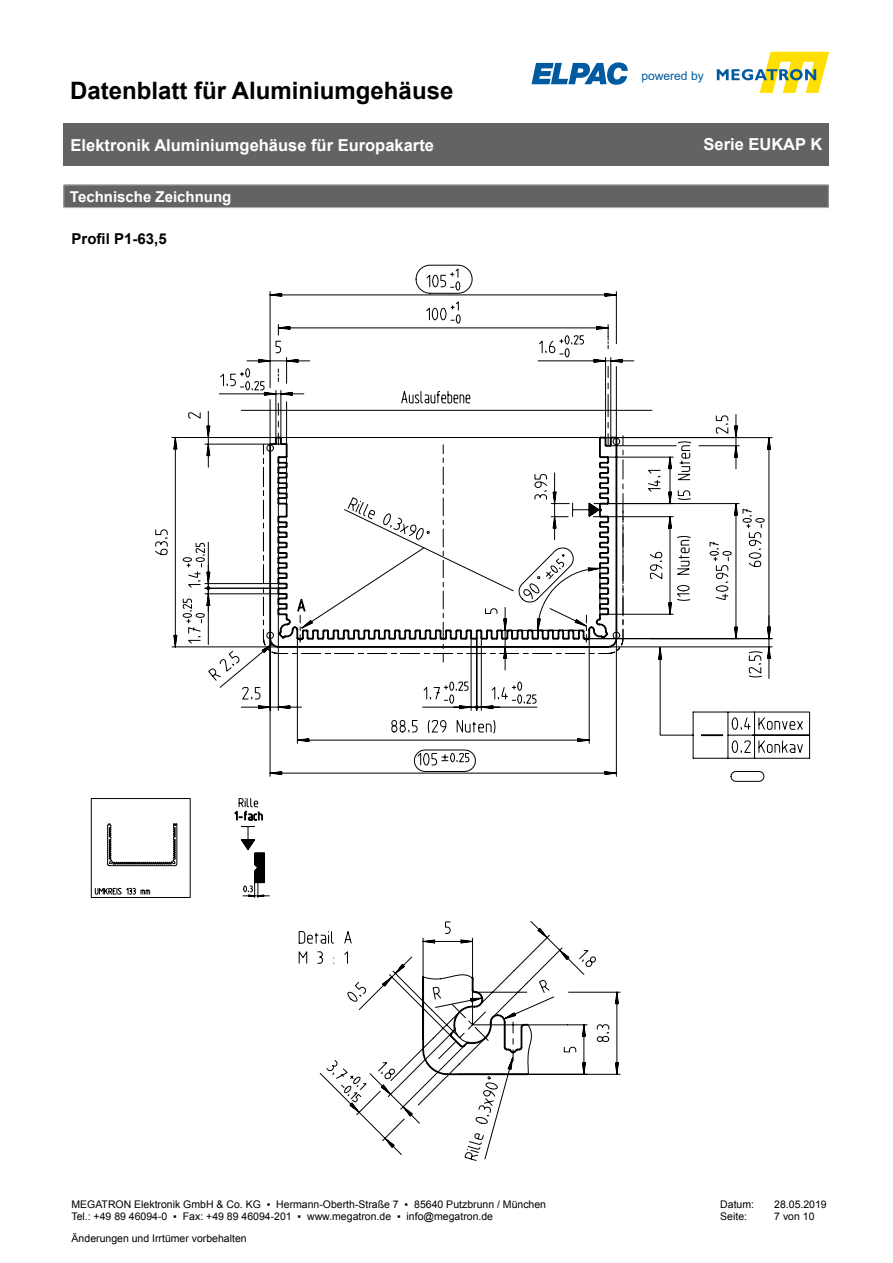
<style>
.page{position:relative;width:893px;height:1263px;background:#fff}
.page>*{position:absolute;margin:0;border:0;box-sizing:border-box;transform-origin:0 0}
.t1{font:700 24px "Arial";color:#000}
.t2{font:700 16.5px "Arial";color:#fff}
.t3{font:700 15px "Arial";color:#fff}
.t4{font:700 15px "Arial";color:#000}
.t5{font:12.15px "Arial";color:#005aa0}
.t6{font:10.5px/12.6px "Arial";color:#000}
</style>
<div class="page">
<div style="left:64px;top:123px;width:765px;height:43px;background:#646363"></div>
<svg style="left:531px;top:62px;width:97px;height:23px"></svg>
<svg style="left:717px;top:52px;width:112px;height:41px"></svg>
<svg style="left:91px;top:798px;width:179px;height:100px"></svg>
<svg style="left:155px;top:265px;width:583px;height:512px"></svg>
<svg style="left:343px;top:437px;width:430px;height:345px"></svg>
<svg style="left:298px;top:921px;width:323px;height:240px"></svg>
<svg style="left:64px;top:185px;width:765px;height:23px;background:#686767"></svg>
<h1 class="t1" style="left:70px;top:74px;width:385px">Datenblatt für Aluminiumgehäuse</h1>
<p class="t5" style="left:641px;top:68px;width:64px">powered by</p>
<h2 class="t2" style="left:71px;top:134px;width:365px">Elektronik Aluminiumgehäuse für Europakarte</h2>
<h2 class="t2" style="left:703px;top:133px;width:120px">Serie EUKAP K</h2>
<p class="t3" style="left:70px;top:187px;width:163px">Technische Zeichnung</p>
<p class="t4" style="left:72px;top:228px;width:97px">Profil P1-63,5</p>
<p class="t6" style="left:71px;top:1198px;width:476px">MEGATRON Elektronik GmbH &amp; Co. KG ▪ Hermann-Oberth-Straße 7 ▪ 85640 Putzbrunn / München<br>Tel.: +49 89 46094-0 ▪ Fax: +49 89 46094-201 ▪ www.megatron.de ▪ info@megatron.de</p>
<p class="t6" style="left:720px;top:1198px;width:35px">Datum:</p>
<p class="t6" style="left:774px;top:1198px;width:54px">28.05.2019</p>
<p class="t6" style="left:720px;top:1210px;width:28px">Seite:</p>
<p class="t6" style="left:774px;top:1210px;width:42px">7 von 10</p>
<p class="t6" style="left:72px;top:1232px;width:177px">Änderungen und Irrtümer vorbehalten</p>
</div>
